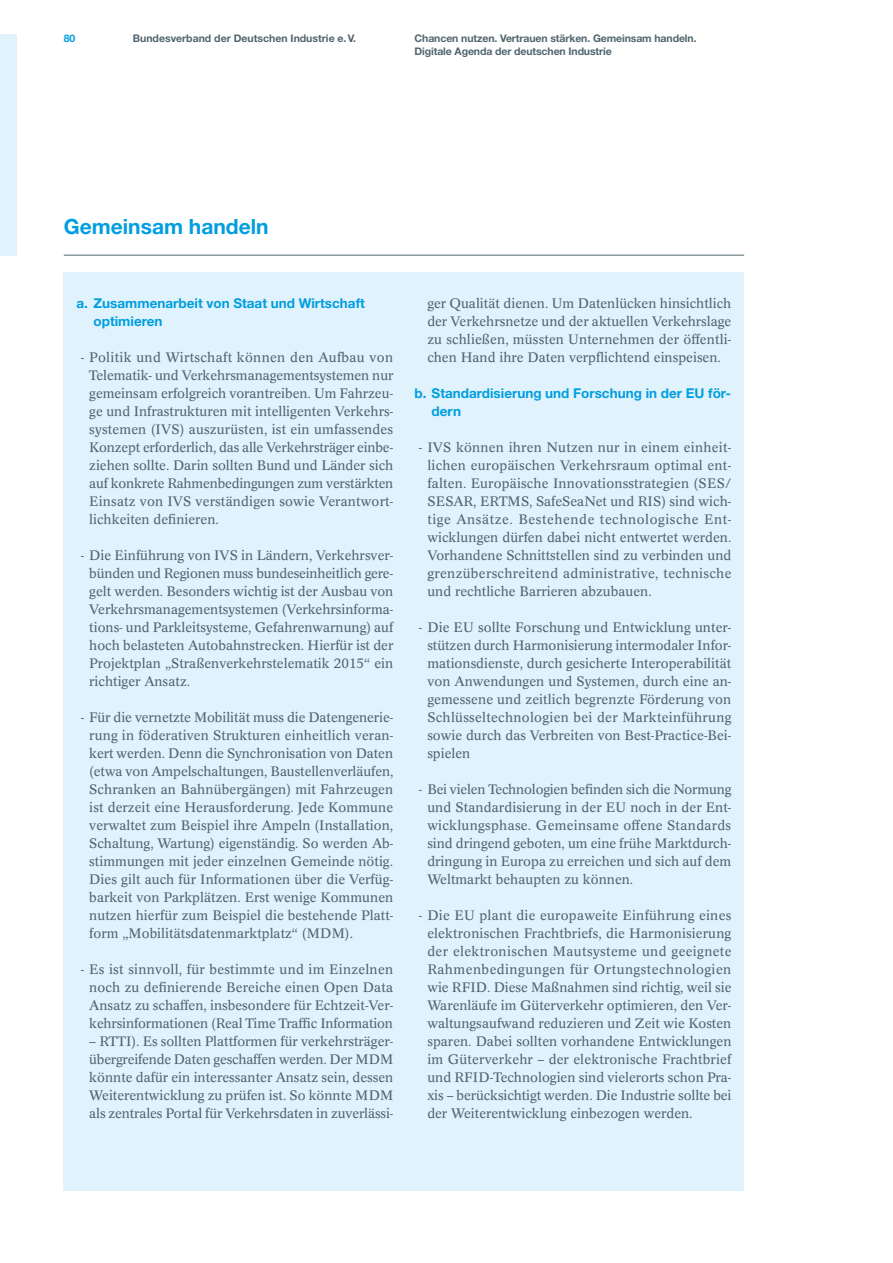
<style>
.page{position:relative;width:893px;height:1263px;background:#fff}
.page>*{position:absolute;margin:0;border:0;box-sizing:border-box;transform-origin:0 0}
.t1{font:700 21px "Helvetica Neue LT Std";color:#009ee0}
.t2{font:13.5px/18px "Concorde BE";color:#51656f;text-align:justify}
.t3{font:700 13.5px/18px "Helvetica Neue LT Std";color:#009ee0}
.t4{font:700 10.5px/13.5px "Helvetica Neue LT Std";letter-spacing:-.01em;color:#51656f}
.t5{font:700 10.5px "Helvetica Neue LT Std";color:#009ee0}
</style>
<div class="page">
<div style="left:0;top:34px;width:17px;height:222px;background:#e0f2fb"></div>
<hr style="left:64px;top:255px;width:680px;height:1px;background:#51656f">
<div style="left:64px;top:272px;width:680px;height:918px;background:#e0f2fb"></div>
<p class="t5" style="left:64px;top:31px;width:13px">80</p>
<p class="t4" style="left:133px;top:31px;width:225px">Bundesverband der Deutschen Industrie e.V.</p>
<p class="t4" style="left:415px;top:31px;width:283px">Chancen nutzen. Vertrauen stärken. Gemeinsam handeln.<br>Digitale Agenda der deutschen Industrie</p>
<p class="t1" style="left:64px;top:213px;width:206px">Gemeinsam handeln</p>
<p class="t3" style="left:94px;top:294px;width:273px;text-indent:-17px">a. Zusammenarbeit von Staat und Wirtschaft optimieren</p>
<p class="t2" style="left:89px;top:349px;width:306px;text-indent:-9px">- Politik und Wirtschaft können den Aufbau von Telematik- und Verkehrsmanagementsystemen nur gemeinsam erfolgreich vorantreiben. Um Fahrzeu&shy;ge und Infrastrukturen mit intelligenten Verkehrs&shy;systemen (IVS) auszurüsten, ist ein umfassendes Konzept erforderlich, das alle Verkehrsträger einbe&shy;ziehen sollte. Darin sollten Bund und Länder sich auf konkrete Rahmenbedingungen zum verstärkten Einsatz von IVS verständigen sowie Verantwort&shy;lichkeiten definieren.</p>
<p class="t2" style="left:89px;top:547px;width:306px;text-indent:-9px">- Die Einführung von IVS in Ländern, Verkehrsver&shy;bünden und Regionen muss bundeseinheitlich gere&shy;gelt werden. Besonders wichtig ist der Ausbau von Verkehrsmanagementsystemen (Verkehrsinforma&shy;tions- und Parkleitsysteme, Gefahrenwarnung) auf hoch belasteten Autobahnstrecken. Hierfür ist der Projektplan „Straßenverkehrstelematik 2015“ ein richtiger Ansatz.</p>
<p class="t2" style="left:89px;top:709px;width:306px;text-indent:-9px">- Für die vernetzte Mobilität muss die Datengenerie&shy;rung in föderativen Strukturen einheitlich veran&shy;kert werden. Denn die Synchronisation von Daten (etwa von Ampelschaltungen, Baustellenverläufen, Schranken an Bahnübergängen) mit Fahrzeugen ist derzeit eine Herausforderung. Jede Kommune verwaltet zum Beispiel ihre Ampeln (Installation, Schaltung, Wartung) eigenständig. So werden Ab&shy;stimmungen mit jeder einzelnen Gemeinde nötig.<br>Dies gilt auch für Informationen über die Verfüg&shy;barkeit von Parkplätzen. Erst wenige Kommunen nutzen hierfür zum Beispiel die bestehende Platt&shy;form „Mobilitätsdatenmarktplatz“ (MDM).</p>
<p class="t2" style="left:89px;top:961px;width:306px;text-indent:-9px">- Es ist sinnvoll, für bestimmte und im Einzelnen noch zu definierende Bereiche einen Open Data Ansatz zu schaffen, insbesondere für Echtzeit-Ver&shy;kehrsinformationen (Real Time Traffic Information</p>
<p class="t2" style="left:89px;top:1033px;width:306px">– RTTI). Es sollten Plattformen für verkehrsträger&shy;übergreifende Daten geschaffen werden. Der MDM könnte dafür ein interessanter Ansatz sein, dessen Weiterentwicklung zu prüfen ist. So könnte MDM als zentrales Portal für Verkehrsdaten in zuverlässi-</p>
<p class="t2" style="left:427px;top:295px;width:306px">ger Qualität dienen. Um Datenlücken hinsichtlich der Verkehrsnetze und der aktuellen Verkehrslage zu schließen, müssten Unternehmen der öffentli&shy;chen Hand ihre Daten verpflichtend einspeisen.</p>
<p class="t3" style="left:432px;top:384px;width:301px;text-indent:-17px">b. Standardisierung und Forschung in der EU för&shy;dern</p>
<p class="t2" style="left:427px;top:439px;width:306px;text-indent:-9px">- IVS können ihren Nutzen nur in einem einheit&shy;lichen europäischen Verkehrsraum optimal ent&shy;falten. Europäische Innovationsstrategien (SES/ SESAR, ERTMS, SafeSeaNet und RIS) sind wich&shy;tige Ansätze. Bestehende technologische Ent&shy;wicklungen dürfen dabei nicht entwertet werden.<br>Vorhandene Schnittstellen sind zu verbinden und grenzüberschreitend administrative, technische und rechtliche Barrieren abzubauen.</p>
<p class="t2" style="left:427px;top:619px;width:306px;text-indent:-9px">- Die EU sollte Forschung und Entwicklung unter&shy;stützen durch Harmonisierung intermodaler Infor&shy;mationsdienste, durch gesicherte Interoperabilität von Anwendungen und Systemen, durch eine an&shy;gemessene und zeitlich begrenzte Förderung von Schlüsseltechnologien bei der Markteinführung sowie durch das Verbreiten von Best-Practice-Bei&shy;spielen</p>
<p class="t2" style="left:427px;top:781px;width:306px;text-indent:-9px">- Bei vielen Technologien befinden sich die Normung und Standardisierung in der EU noch in der Ent&shy;wicklungsphase. Gemeinsame offene Standards sind dringend geboten, um eine frühe Marktdurch&shy;dringung in Europa zu erreichen und sich auf dem Weltmarkt behaupten zu können.</p>
<p class="t2" style="left:427px;top:907px;width:306px;text-indent:-9px">- Die EU plant die europaweite Einführung eines elektronischen Frachtbriefs, die Harmonisierung der elektronischen Mautsysteme und geeignete Rahmenbedingungen für Ortungstechnologien wie RFID. Diese Maßnahmen sind richtig, weil sie Warenläufe im Güterverkehr optimieren, den Ver&shy;waltungsaufwand reduzieren und Zeit wie Kosten sparen. Dabei sollten vorhandene Entwicklungen im Güterverkehr – der elektronische Frachtbrief und RFID-Technologien sind vielerorts schon Pra&shy;xis – berücksichtigt werden. Die Industrie sollte bei der Weiterentwicklung einbezogen werden.</p>
</div>
